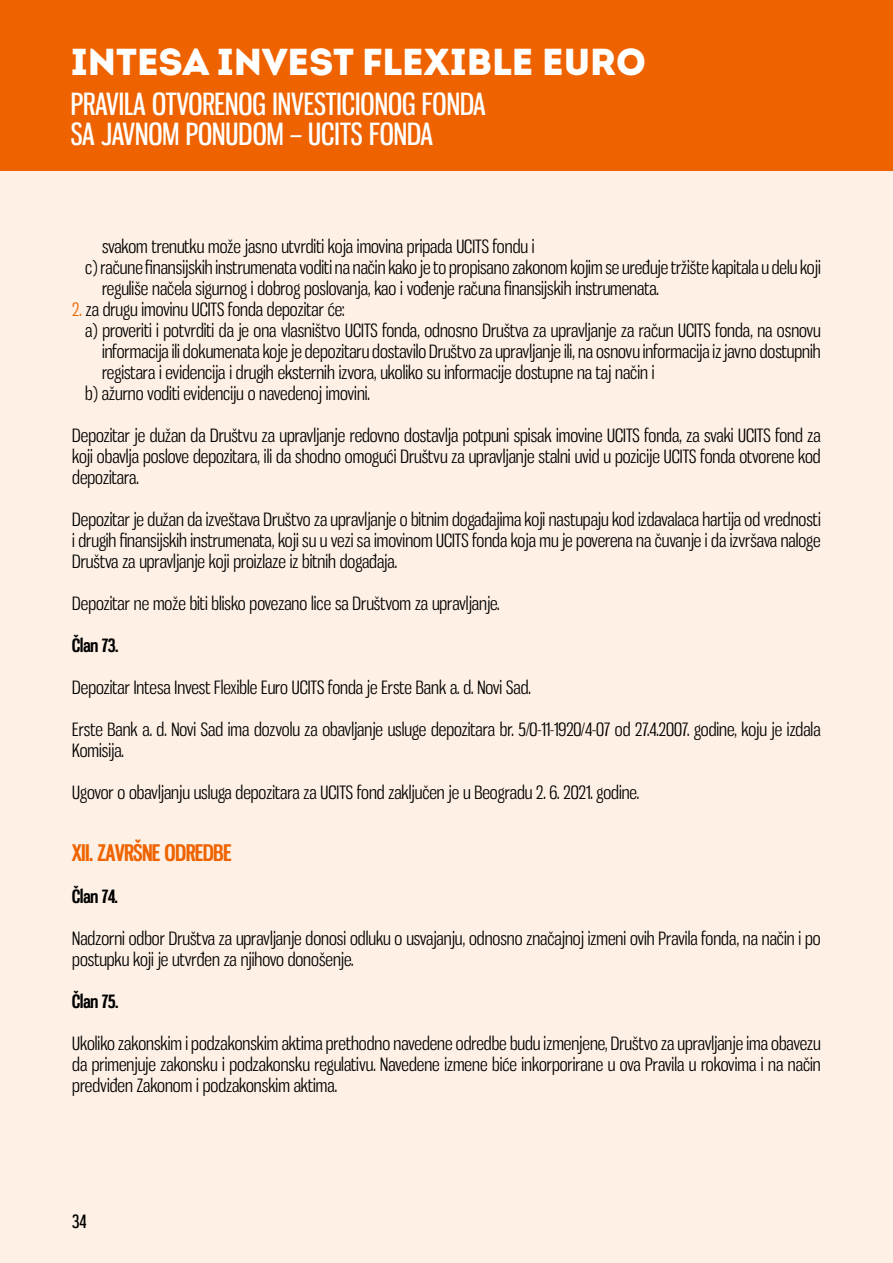
<style>
.page{position:relative;width:893px;height:1263px;background:#fef0e4}
.page>*{position:absolute;margin:0;border:0;box-sizing:border-box;transform-origin:0 0}
.t1{font:900 37.5px "Intro";color:#fff}
.t2{font:30px/30px "Gnuolane Rg";color:#fff}
.t3{font:700 22.5px "Gnuolane";color:#ee6300}
.t4{font:18px/21px "Gnuolane Bk";color:#000;text-align:justify}
.t5{font:700 18px "Gnuolane";color:#000}
.t6{font:18px "Gnuolane";color:#000}
.s1{color:#ee6300}
</style>
<div class="page">
<div style="left:0;top:0;width:893px;height:171px;background:#ee6300"></div>
<h1 class="t1" style="left:71px;top:37px;width:577px">INTESA INVEST FLEXIBLE EURO</h1>
<h2 class="t2" style="left:71px;top:89px;width:417px">PRAVILA OTVORENOG INVESTICIONOG FONDA<br>SA JAVNOM PONUDOM – UCITS FONDA</h2>
<p class="t4" style="left:102px;top:235px;width:434px">svakom trenutku može jasno utvrditi koja imovina pripada UCITS fondu i</p>
<p class="t4" style="left:85px;top:256px;width:737px">c) račune finansijskih instrumenata voditi na način kako je to propisano zakonom kojim se uređuje tržište kapitala u delu koji</p>
<p class="t4" style="left:102px;top:277px;width:558px">reguliše načela sigurnog i dobrog poslovanja, kao i vođenje računa finansijskih instrumenata.</p>
<p class="t4" style="left:72px;top:298px;width:274px"><span class="s1">2.</span> za drugu imovinu UCITS fonda depozitar će:</p>
<p class="t4" style="left:85px;top:319px;width:737px">a) proveriti i potvrditi da je ona vlasništvo UCITS fonda, odnosno Društva za upravljanje za račun UCITS fonda, na osnovu</p>
<p class="t4" style="left:102px;top:340px;width:720px">informacija ili dokumenata koje je depozitaru dostavilo Društvo za upravljanje ili, na osnovu informacija iz javno dostupnih</p>
<p class="t4" style="left:102px;top:361px;width:554px">registara i evidencija i drugih eksternih izvora, ukoliko su informacije dostupne na taj način i</p>
<p class="t4" style="left:85px;top:382px;width:286px">b) ažurno voditi evidenciju o navedenoj imovini.</p>
<p class="t4" style="left:72px;top:424px;width:750px">Depozitar je dužan da Društvu za upravljanje redovno dostavlja potpuni spisak imovine UCITS fonda, za svaki UCITS fond za koji obavlja poslove depozitara, ili da shodno omogući Društvu za upravljanje stalni uvid u pozicije UCITS fonda otvorene kod depozitara.</p>
<p class="t4" style="left:72px;top:508px;width:750px">Depozitar je dužan da izveštava Društvo za upravljanje o bitnim događajima koji nastupaju kod izdavalaca hartija od vrednosti i drugih finansijskih instrumenata, koji su u vezi sa imovinom UCITS fonda koja mu je poverena na čuvanje i da izvršava naloge Društva za upravljanje koji proizlaze iz bitnih događaja.</p>
<p class="t4" style="left:72px;top:592px;width:429px">Depozitar ne može biti blisko povezano lice sa Društvom za upravljanje.</p>
<p class="t5" style="left:72px;top:632px;width:47px">Član 73.</p>
<p class="t4" style="left:72px;top:676px;width:460px">Depozitar Intesa Invest Flexible Euro UCITS fonda je Erste Bank a. d. Novi Sad.</p>
<p class="t4" style="left:72px;top:718px;width:750px">Erste Bank a. d. Novi Sad ima dozvolu za obavljanje usluge depozitara br. 5/0-11-1920/4-07 od 27.4.2007. godine, koju je izdala<br>Komisija.</p>
<p class="t4" style="left:72px;top:781px;width:568px">Ugovor o obavljanju usluga depozitara za UCITS fond zaključen je u Beogradu 2. 6. 2021. godine.</p>
<p class="t3" style="left:72px;top:836px;width:161px">XII. ZAVRŠNE ODREDBE</p>
<p class="t5" style="left:72px;top:883px;width:47px">Član 74.</p>
<p class="t4" style="left:72px;top:928px;width:750px">Nadzorni odbor Društva za upravljanje donosi odluku o usvajanju, odnosno značajnoj izmeni ovih Pravila fonda, na način i po postupku koji je utvrđen za njihovo donošenje.</p>
<p class="t5" style="left:72px;top:988px;width:47px">Član 75.</p>
<p class="t4" style="left:72px;top:1033px;width:750px">Ukoliko zakonskim i podzakonskim aktima prethodno navedene odredbe budu izmenjene, Društvo za upravljanje ima obavezu da primenjuje zakonsku i podzakonsku regulativu. Navedene izmene biće inkorporirane u ova Pravila u rokovima i na način predviđen Zakonom i podzakonskim aktima.</p>
<p class="t6" style="left:72px;top:1208px;width:16px">34</p>
</div>
